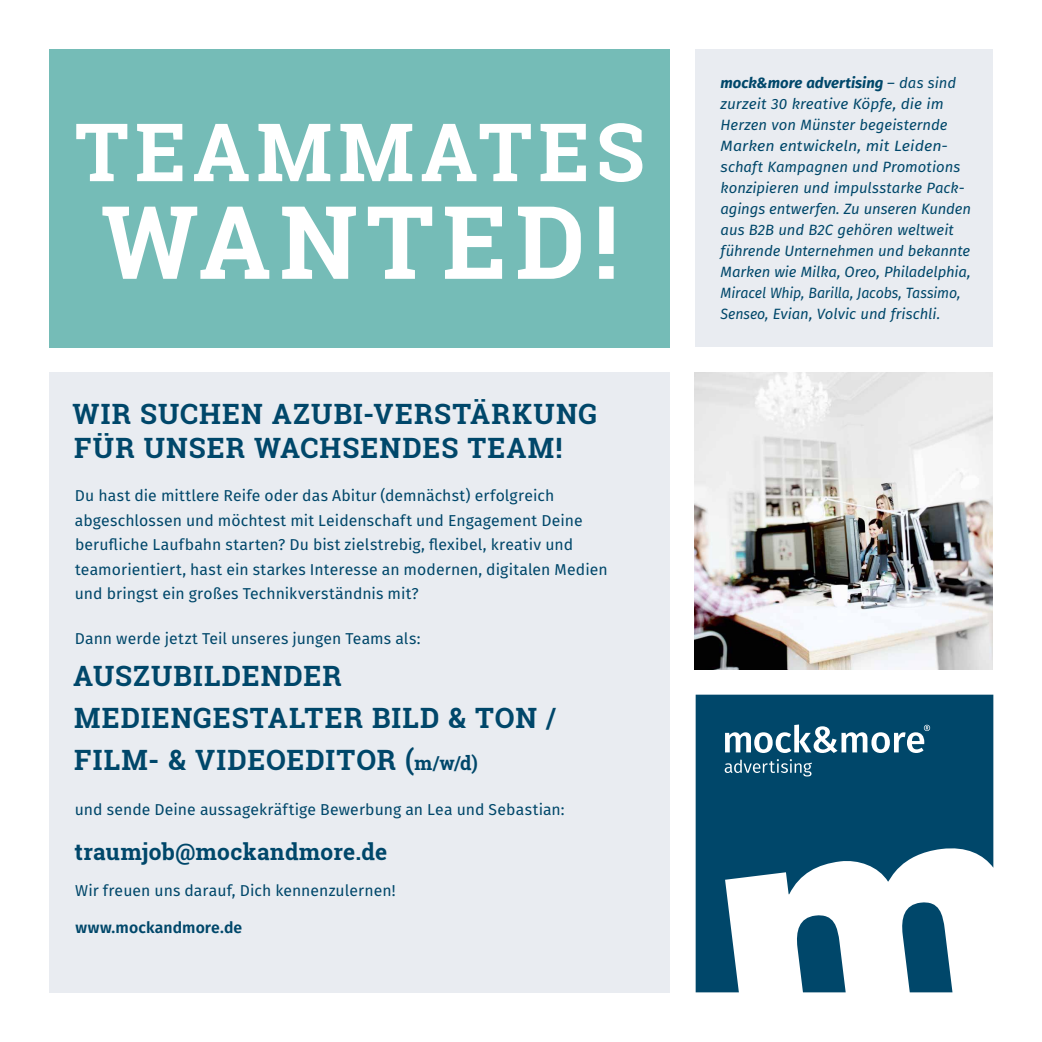
<style>
.page{position:relative;width:1042px;height:1042px;background:#fff}
.page>*{position:absolute;margin:0;border:0;box-sizing:border-box;transform-origin:0 0}
.t1{font:700 101.5px "Roboto Slab";letter-spacing:.08em;color:#fff}
.t2{font:700 80.5px "Roboto Slab";letter-spacing:.075em;color:#fff}
.t3{font:700 28px/42px "Roboto Slab";letter-spacing:.04em;color:#00476a}
.t4{font:700 22.75px "Roboto Slab";letter-spacing:.01em;color:#00476a}
.t5{font:15.75px/24.5px "Fira Sans";letter-spacing:.005em;color:#00476a}
.t6{font:600 15.75px "Fira Sans";letter-spacing:.01em;color:#00476a}
.t7{font:italic 14.88px/21px "Fira Sans";letter-spacing:-.005em;color:#00476a}
.s1{font-size:19.25px}
.s2{font-weight:700}
</style>
<div class="page">
<div style="left:50px;top:50px;width:620px;height:298px;background:#75bcb7"></div>
<div style="left:50px;top:372px;width:620px;height:620px;background:#e9ecf1"></div>
<div style="left:694px;top:50px;width:298px;height:297px;background:#e9ecf1"></div>
<svg style="left:695px;top:694px;width:298px;height:298px;fill:#00476a"></svg>
<svg style="left:725px;top:724px;width:205px;height:29px"></svg>
<svg style="left:725px;top:759px;width:87px;height:17px"></svg>
<img style="left:694px;top:372px;width:298px;height:298px">
<h2 class="t2" style="left:75px;top:97px;width:571px">TEAMMATES</h2>
<h1 class="t1" style="left:101px;top:172px;width:519px">WANTED!</h1>
<h3 class="t3" style="left:72px;top:397px;width:526px;line-height:33.6px">WIR SUCHEN AZUBI-VERSTÄRKUNG<br>FÜR UNSER WACHSENDES TEAM!</h3>
<p class="t5" style="left:75px;top:483px;width:534px">Du hast die mittlere Reife oder das Abitur (demnächst) erfolgreich abgeschlossen und möchtest mit Leidenschaft und Engagement Deine berufliche Laufbahn starten? Du bist zielstrebig, flexibel, kreativ und teamorientiert, hast ein starkes Interesse an modernen, digitalen Medien und bringst ein großes Technikverständnis mit?</p>
<p class="t5" style="left:75px;top:626px;width:347px">Dann werde jetzt Teil unseres jungen Teams als:</p>
<h3 class="t3" style="left:73px;top:654px;width:484px">AUSZUBILDENDER<br>MEDIENGESTALTER BILD &amp; TON /<br>FILM- &amp; VIDEOEDITOR (<span class="s1">m/w/d)</span></h3>
<p class="t5" style="left:75px;top:797px;width:491px">und sende Deine aussagekräftige Bewerbung an Lea und Sebastian:</p>
<h3 class="t4" style="left:74px;top:836px;width:314px">traumjob@mockandmore.de</h3>
<p class="t5" style="left:75px;top:878px;width:322px">Wir freuen uns darauf, Dich kennenzulernen!</p>
<p class="t6" style="left:75px;top:914px;width:168px">www.mockandmore.de</p>
<p class="t7" style="left:720px;top:72px;width:252px"><span class="s2">mock&amp;more advertising</span> – das sind zurzeit 30 kreative Köpfe, die im Herzen von Münster begeisternde Marken entwickeln, mit Leiden&shy;schaft Kampagnen und Promotions konzipieren und impulsstarke Pack&shy;agings entwerfen. Zu unseren Kunden aus B2B und B2C gehören weltweit führende Unternehmen und bekannte Marken wie Milka, Oreo, Philadelphia, Miracel Whip, Barilla, Jacobs, Tassimo, Senseo, Evian, Volvic und frischli.</p>
</div>
